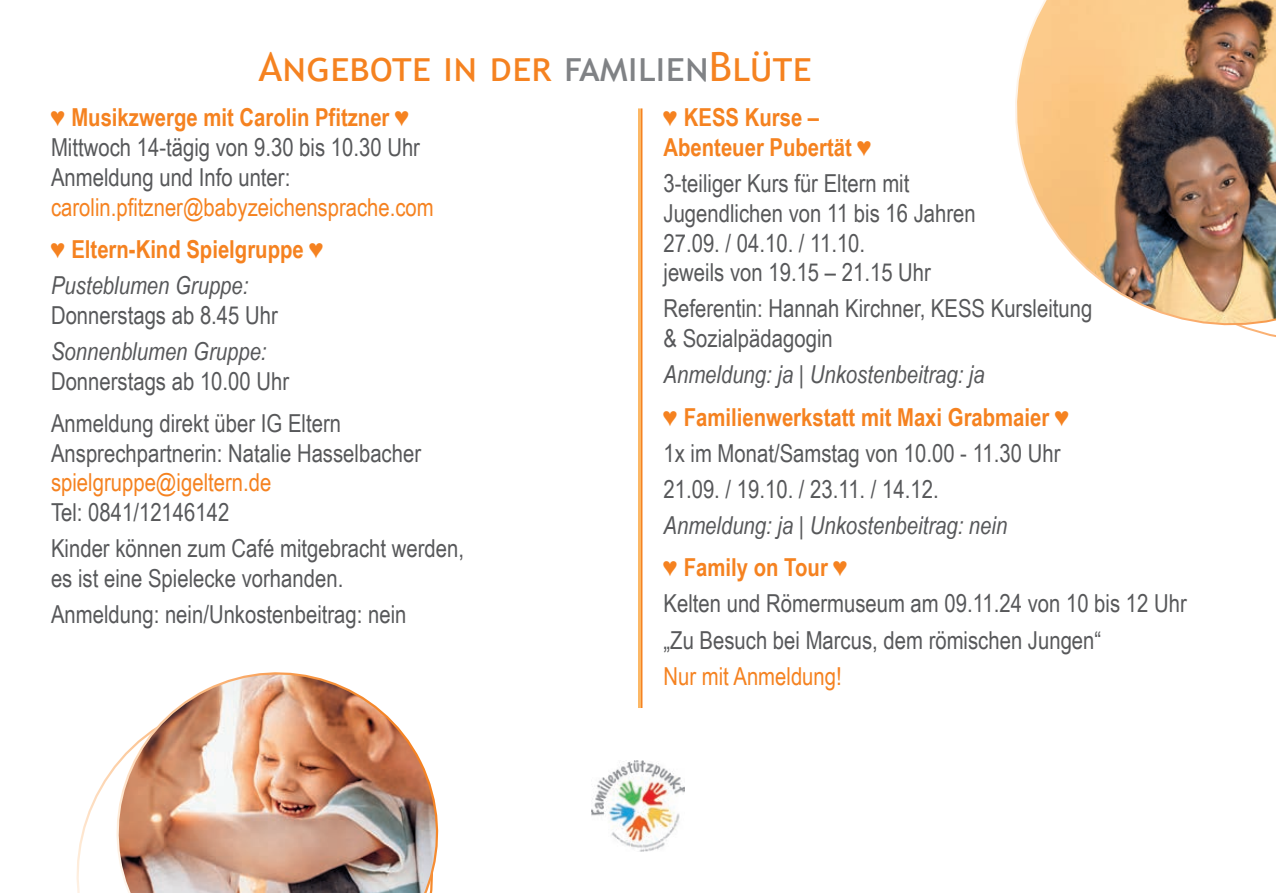
<style>
.page{position:relative;width:1276px;height:893px;background:#fff}
.page>*{position:absolute;margin:0;border:0;box-sizing:border-box;transform-origin:0 0}
.t1{font:40.5px "Trebuchet MS";color:#f58220}
.t2{font:24.75px/29.7px "Arial Narrow";color:#57585a}
.t3{font:700 24.75px "Arial Narrow";color:#f58220}
.t4{font:italic 24.75px "Arial Narrow";color:#57585a}
.t5{font:24.75px "Arial Narrow";color:#f58220}
.s1{color:#808285}
.s2{font-weight:400}
</style>
<div class="page">
<svg style="left:638px;top:108px;width:4px;height:600px;background:#faaa54"></svg>
<img style="left:95px;top:672px;width:344px;height:221px">
<img style="left:1015px;top:0;width:261px;height:337px">
<img style="left:591px;top:760px;width:94px;height:92px">
<p class="t1" style="left:258px;top:41px;width:554px">Angebote in der <span class="s1">familien</span>Blüte</p>
<p class="t3" style="left:51px;top:99px;width:360px"><span class="s2">♥</span> Musikzwerge mit Carolin Pfitzner <span class="s2">♥</span></p>
<p class="t2" style="left:51px;top:132px;width:370px">Mittwoch 14-tägig von 9.30 bis 10.30 Uhr</p>
<p class="t2" style="left:51px;top:161px;width:241px">Anmeldung und Info unter:</p>
<p class="t5" style="left:51px;top:189px;width:384px">carolin.pfitzner@babyzeichensprache.com</p>
<p class="t3" style="left:51px;top:231px;width:274px">♥ Eltern-Kind Spielgruppe ♥</p>
<p class="t4" style="left:51px;top:268px;width:199px">Pusteblumen Gruppe:</p>
<p class="t2" style="left:51px;top:299px;width:228px">Donnerstags ab 8.45 Uhr</p>
<p class="t4" style="left:51px;top:334px;width:217px">Sonnenblumen Gruppe:</p>
<p class="t2" style="left:51px;top:365px;width:240px">Donnerstags ab 10.00 Uhr</p>
<p class="t2" style="left:51px;top:408px;width:291px">Anmeldung direkt über IG Eltern</p>
<p class="t2" style="left:51px;top:437px;width:371px">Ansprechpartnerin: Natalie Hasselbacher</p>
<p class="t5" style="left:51px;top:465px;width:222px">spielgruppe@igeltern.de</p>
<p class="t2" style="left:51px;top:497px;width:180px">Tel: 0841/12146142</p>
<p class="t2" style="left:51px;top:533px;width:414px">Kinder können zum Café mitgebracht werden,</p>
<p class="t2" style="left:51px;top:562px;width:294px">es ist eine Spielecke vorhanden.</p>
<p class="t2" style="left:51px;top:598px;width:357px">Anmeldung: nein/Unkostenbeitrag: nein</p>
<p class="t3" style="left:663px;top:99px;width:157px">♥ KESS Kurse –</p>
<p class="t3" style="left:663px;top:129px;width:210px">Abenteuer Pubertät ♥</p>
<p class="t2" style="left:663px;top:168px;width:247px">3-teiliger Kurs für Eltern mit</p>
<p class="t2" style="left:663px;top:197px;width:314px">Jugendlichen von 11 bis 16 Jahren</p>
<p class="t2" style="left:663px;top:227px;width:203px">27.09. / 04.10. / 11.10.</p>
<p class="t2" style="left:663px;top:257px;width:269px">jeweils von 19.15 – 21.15 Uhr</p>
<p class="t2" style="left:663px;top:293px;width:430px">Referentin: Hannah Kirchner, KESS Kursleitung &amp; Sozialpädagogin</p>
<p class="t4" style="left:663px;top:357px;width:323px">Anmeldung: ja | Unkostenbeitrag: ja</p>
<p class="t3" style="left:663px;top:398px;width:408px">♥ Familienwerkstatt mit Maxi Grabmaier ♥</p>
<p class="t2" style="left:663px;top:437px;width:398px">1x im Monat/Samstag von 10.00 - 11.30 Uhr</p>
<p class="t2" style="left:663px;top:473px;width:277px">21.09. / 19.10. / 23.11. / 14.12.</p>
<p class="t4" style="left:663px;top:508px;width:345px">Anmeldung: ja | Unkostenbeitrag: nein</p>
<p class="t3" style="left:663px;top:549px;width:186px">♥ Family on Tour ♥</p>
<p class="t2" style="left:663px;top:588px;width:525px">Kelten und Römermuseum am 09.11.24 von 10 bis 12 Uhr</p>
<p class="t2" style="left:663px;top:624px;width:439px">„Zu Besuch bei Marcus, dem römischen Jungen“</p>
<p class="t5" style="left:663px;top:658px;width:180px">Nur mit Anmeldung!</p>
</div>
